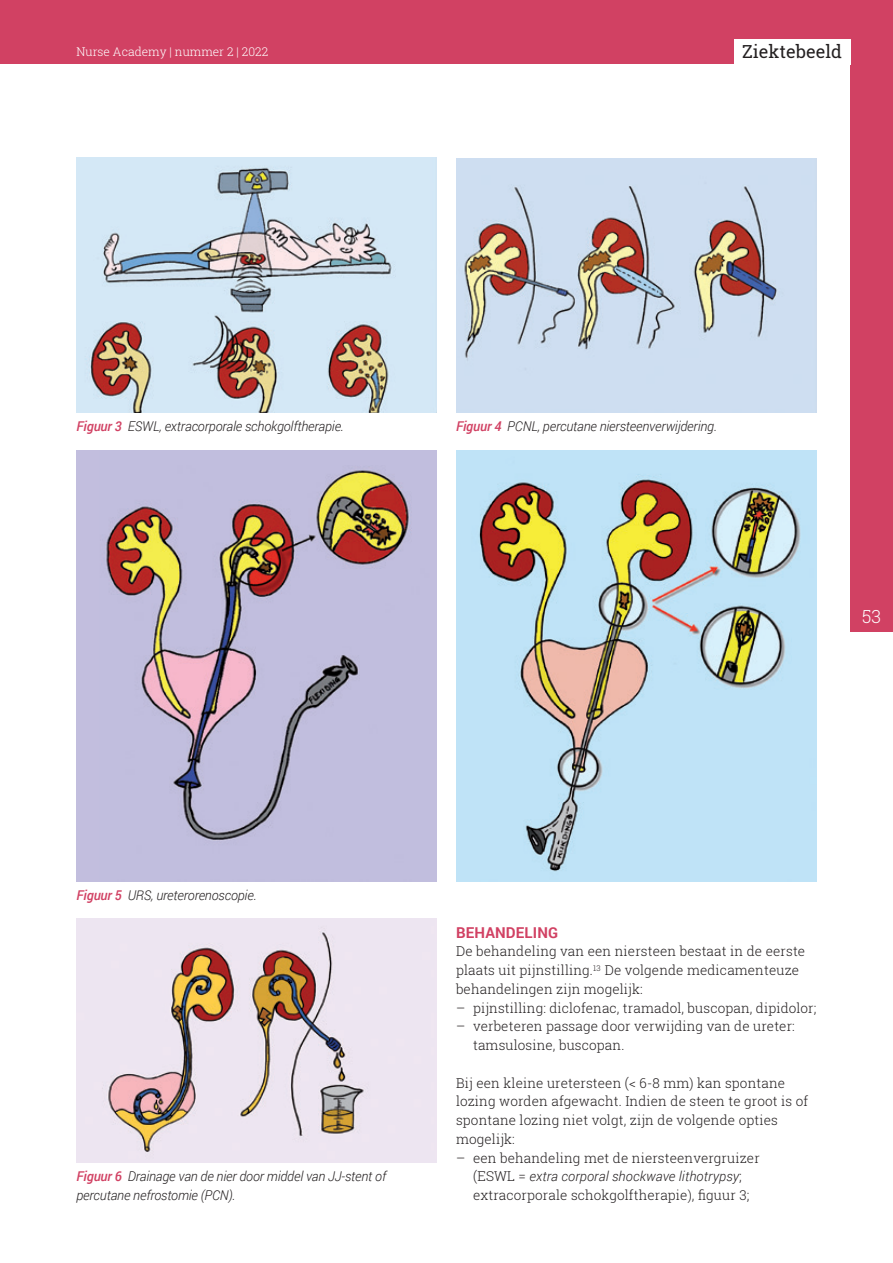
<style>
.page{position:relative;width:893px;height:1263px;background:#fff}
.page>*{position:absolute;margin:0;border:0;box-sizing:border-box;transform-origin:0 0}
.t1{font:18px "Roboto Slab";color:#231f20}
.t2{font:300 18px "Roboto Slab";color:#fff}
.t3{font:700 15px "Roboto";letter-spacing:.01em;color:#d14163}
.t4{font:300 13.5px/18.8px "Roboto Slab";letter-spacing:.01em;color:#231f20}
.t5{font:italic 300 13.5px/18.8px "Roboto";letter-spacing:-.01em;color:#231f20}
.t6{font:italic 300 13.5px "Roboto";letter-spacing:.01em;color:#231f20}
.t7{font:300 12px "Roboto Slab";color:#fff}
.s1{font-weight:500;color:#d14163}
.s2{font-family:"Roboto Slab";font-style:normal}
</style>
<div class="page">
<div style="left:850px;top:0;width:43px;height:631px;background:#d14163"></div>
<div style="left:0;top:0;width:893px;height:64px;background:#d14163"></div>
<div style="left:734px;top:39px;width:116px;height:26px;background:#fff"></div>
<img style="left:77px;top:157px;width:360px;height:256px">
<img style="left:456px;top:159px;width:360px;height:253px">
<img style="left:77px;top:450px;width:360px;height:431px">
<img style="left:456px;top:450px;width:360px;height:431px">
<img style="left:77px;top:919px;width:360px;height:244px">
<p class="t7" style="left:77px;top:43px;width:193px">Nurse Academy | nummer 2 | 2022</p>
<h1 class="t1" style="left:742px;top:39px;width:101px">Ziektebeeld</h1>
<p class="t5" style="left:77px;top:417px;width:269px"><span class="s1">Figuur 3</span> ESWL, extracorporale schokgolftherapie.</p>
<p class="t5" style="left:456px;top:417px;width:262px"><span class="s1">Figuur 4</span> PCNL, percutane niersteenverwijdering.</p>
<h1 class="t2" style="left:862px;top:604px;width:21px">53</h1>
<p class="t5" style="left:77px;top:885px;width:182px"><span class="s1">Figuur 5</span> URS, ureterorenoscopie.</p>
<p class="t5" style="left:77px;top:1167px;width:311px"><span class="s1">Figuur 6</span> Drainage van de nier door middel van JJ-stent of percutane nefrostomie (PCN).</p>
<p class="t3" style="left:456px;top:922px;width:104px">BEHANDELING</p>
<p class="t4" style="left:456px;top:942px;width:351px">De behandeling van een niersteen bestaat in de eerste plaats uit pijnstilling.<sup>13</sup> De volgende medicamenteuze behandelingen zijn mogelijk:</p>
<p class="t4" style="left:456px;top:998px;width:362px">– pijnstilling: diclofenac, tramadol, buscopan, dipidolor;</p>
<p class="t4" style="left:473px;top:1017px;width:323px;text-indent:-17px">– verbeteren passage door verwijding van de ureter: tamsulosine, buscopan.</p>
<p class="t4" style="left:456px;top:1073px;width:354px">Bij een kleine uretersteen (&lt; 6-8 mm) kan spontane lozing worden afgewacht. Indien de steen te groot is of spontane lozing niet volgt, zijn de volgende opties mogelijk:</p>
<p class="t4" style="left:456px;top:1148px;width:305px">– een behandeling met de niersteenvergruizer</p>
<p class="t6" style="left:473px;top:1167px;width:270px"><span class="s2">(ESWL =</span> extra corporal shockwave lithotrypsy<span class="s2">;</span></p>
<p class="t4" style="left:473px;top:1185px;width:278px">extracorporale schokgolftherapie), figuur 3;</p>
</div>
